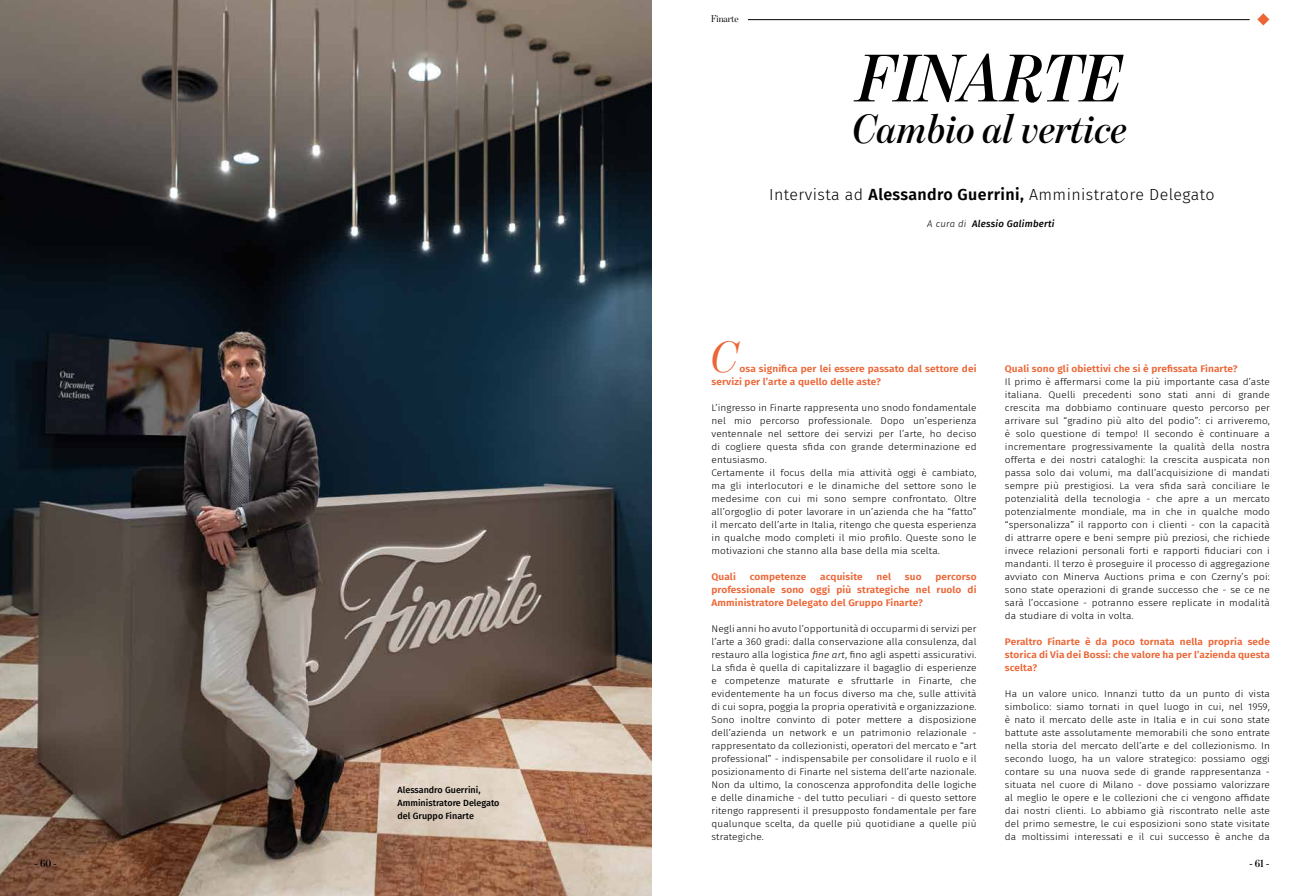
<style>
.page{position:relative;width:1304px;height:896px;background:#fff}
.page>*{position:absolute;margin:0;border:0;box-sizing:border-box;transform-origin:0 0}
.t1{font:italic 600 68.2px "Benton Mod Disp";color:#000}
.t2{font:italic 44.8px "Benton Mod Disp";color:#ec6535;scale:1.05 1}
.t3{font:italic 600 41.8px "Benton Mod Disp";color:#000}
.t4{font:300 16px "Fira Sans";letter-spacing:.025em;color:#020203}
.t5{font:600 11.2px "Benton Mod Disp";color:#000}
.t6{font:10px "Benton Mod Disp";color:#000}
.t7{font:300 9.6px/13px "Fira Sans";letter-spacing:.01em;color:#000;text-align:justify;scale:1.05 1}
.t8{font:600 9.6px/13px "Fira Sans";letter-spacing:.01em;color:#ec6535;text-align:justify;scale:1.05 1}
.t9{font:italic 500 9.6px "Fira Sans";letter-spacing:.025em;color:#020203}
.t10{font:500 9px/13px "Fira Sans";color:#000}
.s1{font-weight:600}
.s2{font-weight:300}
.s3{font-style:italic}
</style>
<div class="page">
<img style="left:0;top:0;width:652px;height:896px">
<svg style="left:1257px;top:13px;width:12px;height:12px"></svg>
<hr style="left:748px;top:19px;width:502px;height:1px;background:#000">
<p class="t5" style="left:35px;top:857px;width:24px">- 60 -</p>
<p class="t10" style="left:398px;top:783px;width:103px">Alessandro Guerrini,<br>Amministratore Delegato del Gruppo Finarte</p>
<p class="t6" style="left:711px;top:13px;width:29px">Finarte</p>
<h1 class="t1" style="left:858px;top:40px;width:266px">FINARTE</h1>
<h3 class="t3" style="left:853px;top:106px;width:276px">Cambio al vertice</h3>
<h3 class="t4" style="left:769px;top:183px;width:447px">Intervista ad <span class="s1">Alessandro Guerrini,</span> Amministratore Delegato</h3>
<p class="t9" style="left:927px;top:216px;width:129px"><span class="s2">A cura di</span> Alessio Galimberti</p>
<h2 class="t2" style="left:711px;top:332px;width:28px">C</h2>
<p class="t8" style="left:711px;top:362px;width:254px;text-indent:28px">osa significa per lei essere passato dal settore dei servizi per l’arte a quello delle aste?</p>
<p class="t7" style="left:711px;top:401px;width:254px;text-align:left">L’ingresso in Finarte rappresenta uno snodo fondamentale nel mio percorso professionale. Dopo un’esperienza ventennale nel settore dei servizi per l’arte, ho deciso di cogliere questa sfida con grande determinazione ed entusiasmo.<br>Certamente il focus della mia attività oggi è cambiato, ma gli interlocutori e le dinamiche del settore sono le medesime con cui mi sono sempre confrontato. Oltre all’orgoglio di poter lavorare in un’azienda che ha “fatto” il mercato dell’arte in Italia, ritengo che questa esperienza in qualche modo completi il mio profilo. Queste sono le motivazioni che stanno alla base della mia scelta.</p>
<p class="t8" style="left:711px;top:570px;width:25px">Quali</p>
<p class="t8" style="left:750px;top:570px;width:55px">competenze</p>
<p class="t8" style="left:820px;top:570px;width:42px">acquisite</p>
<p class="t8" style="left:877px;top:570px;width:15px">nel</p>
<p class="t8" style="left:905px;top:570px;width:17px">suo</p>
<p class="t8" style="left:711px;top:570px;width:254px;text-indent:224px">percorso professionale sono oggi più strategiche nel ruolo di Amministratore Delegato del Gruppo Finarte?</p>
<p class="t7" style="left:711px;top:622px;width:254px">Negli anni ho avuto l’opportunità di occuparmi di servizi per l’arte a 360 gradi: dalla conservazione alla consulenza, dal restauro alla logistica <span class="s3">fine art</span>, fino agli aspetti assicurativi.<br>La sfida è quella di capitalizzare il bagaglio di esperienze e competenze maturate e sfruttarle in Finarte, che evidentemente ha un focus diverso ma che, sulle attività di cui sopra, poggia la propria operatività e organizzazione.<br>Sono inoltre convinto di poter mettere a disposizione dell’azienda un network e un patrimonio relazionale - rappresentato da collezionisti, operatori del mercato e “art professional” - indispensabile per consolidare il ruolo e il posizionamento di Finarte nel sistema dell’arte nazionale.<br>Non da ultimo, la conoscenza approfondita delle logiche e delle dinamiche - del tutto peculiari - di questo settore ritengo rappresenti il presupposto fondamentale per fare qualunque scelta, da quelle più quotidiane a quelle più strategiche.</p>
<p class="t8" style="left:1005px;top:362px;width:223px">Quali sono gli obiettivi che si è prefissata Finarte?</p>
<p class="t7" style="left:1005px;top:375px;width:254px">Il primo è affermarsi come la più importante casa d’aste italiana. Quelli precedenti sono stati anni di grande crescita ma dobbiamo continuare questo percorso per arrivare sul “gradino più alto del podio”: ci arriveremo, è solo questione di tempo! Il secondo è continuare a incrementare progressivamente la qualità della nostra offerta e dei nostri cataloghi: la crescita auspicata non passa solo dai volumi, ma dall’acquisizione di mandati sempre più prestigiosi. La vera sfida sarà conciliare le potenzialità della tecnologia - che apre a un mercato potenzialmente mondiale, ma in che in qualche modo “spersonalizza” il rapporto con i clienti - con la capacità di attrarre opere e beni sempre più preziosi, che richiede invece relazioni personali forti e rapporti fiduciari con i mandanti. Il terzo è proseguire il processo di aggregazione avviato con Minerva Auctions prima e con Czerny’s poi: sono state operazioni di grande successo che - se ce ne sarà l’occasione - potranno essere replicate in modalità da studiare di volta in volta.</p>
<p class="t8" style="left:1005px;top:635px;width:254px">Peraltro Finarte è da poco tornata nella propria sede storica di Via dei Bossi: che valore ha per l’azienda questa scelta?</p>
<p class="t7" style="left:1005px;top:687px;width:254px">Ha un valore unico. Innanzi tutto da un punto di vista simbolico: siamo tornati in quel luogo in cui, nel 1959, è nato il mercato delle aste in Italia e in cui sono state battute aste assolutamente memorabili che sono entrate nella storia del mercato dell’arte e del collezionismo. In secondo luogo, ha un valore strategico: possiamo oggi contare su una nuova sede di grande rappresentanza - situata nel cuore di Milano - dove possiamo valorizzare al meglio le opere e le collezioni che ci vengono affidate dai nostri clienti. Lo abbiamo già riscontrato nelle aste del primo semestre, le cui esposizioni sono state visitate da moltissimi interessati e il cui successo è anche da</p>
<p class="t5" style="left:1249px;top:857px;width:21px">- 61 -</p>
</div>
